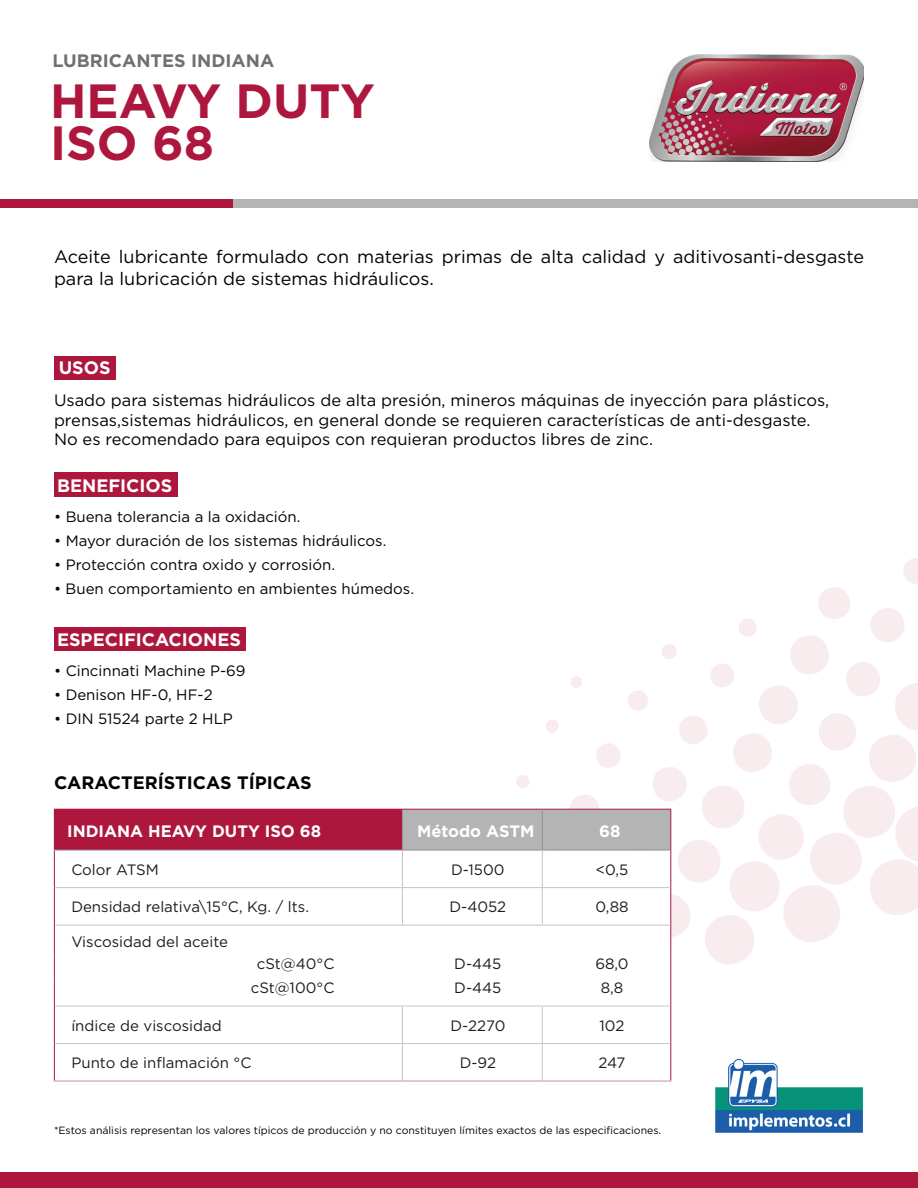
<style>
.page{position:relative;width:918px;height:1188px;background:#fff}
.page>*{position:absolute;margin:0;border:0;box-sizing:border-box;transform-origin:0 0}
.t1{font:700 48px/42px "Gotham";color:#ad173e}
.t2{font:18px/21.6px "Gotham";color:#020203}
.t3{font:700 18px "Gotham";color:#fff}
.t4{font:700 18px "Gotham";color:#020203}
.t5{font:700 18px "Gotham";color:#70706f}
.t6{font:16.5px/19.8px "Gotham";color:#020203}
.t7{font:700 16.5px "Gotham";color:#fff}
.t8{font:15px "Gotham";color:#020203}
.t9{font:15px "Gotham";color:#1d1d1b}
.t10{font:10.5px "Gotham";color:#020203}
</style>
<div class="page">
<svg style="left:432px;top:558px;width:486px;height:407px"></svg>
<div style="left:54px;top:809px;width:348px;height:41px;background:#ad173e"></div>
<div style="left:403px;top:810px;width:267px;height:40px;background:#b4b4b4"></div>
<svg style="left:55px;top:851px;width:615px;height:230px"></svg>
<hr style="left:54px;top:850px;width:1px;height:38px;background:#ad173e">
<hr style="left:670px;top:850px;width:1px;height:38px;background:#ad173e">
<hr style="left:402px;top:850px;width:1px;height:37px;background:#c9c5c7">
<hr style="left:542px;top:850px;width:1px;height:37px;background:#c9c5c7">
<hr style="left:54px;top:1006px;width:1px;height:38px;background:#ad173e">
<hr style="left:670px;top:1006px;width:1px;height:38px;background:#ad173e">
<hr style="left:402px;top:1006px;width:1px;height:37px;background:#c9c5c7">
<hr style="left:542px;top:1006px;width:1px;height:37px;background:#c9c5c7">
<hr style="left:402px;top:809px;width:140px;height:1px;background:#ad173e">
<hr style="left:542px;top:809px;width:129px;height:1px;background:#ad173e">
<hr style="left:670px;top:810px;width:1px;height:40px;background:#ad173e">
<hr style="left:402px;top:810px;width:1px;height:40px;background:#979295">
<hr style="left:54px;top:850px;width:349px;height:1px;background:#979295">
<hr style="left:542px;top:810px;width:1px;height:40px;background:#979295">
<hr style="left:403px;top:850px;width:139px;height:1px;background:#979295">
<hr style="left:542px;top:850px;width:128px;height:1px;background:#979295">
<hr style="left:55px;top:887px;width:347px;height:1px;background:#c9c5c7">
<hr style="left:402px;top:887px;width:140px;height:1px;background:#c9c5c7">
<hr style="left:402px;top:888px;width:1px;height:37px;background:#c9c5c7">
<hr style="left:542px;top:887px;width:128px;height:1px;background:#c9c5c7">
<hr style="left:542px;top:888px;width:1px;height:37px;background:#c9c5c7">
<hr style="left:54px;top:888px;width:1px;height:37px;background:#ad173e">
<hr style="left:670px;top:888px;width:1px;height:37px;background:#ad173e">
<hr style="left:55px;top:925px;width:347px;height:1px;background:#c9c5c7">
<hr style="left:402px;top:925px;width:140px;height:1px;background:#c9c5c7">
<hr style="left:542px;top:925px;width:128px;height:1px;background:#c9c5c7">
<hr style="left:54px;top:925px;width:1px;height:32px;background:#ad173e">
<hr style="left:670px;top:925px;width:1px;height:32px;background:#ad173e">
<svg style="left:54px;top:957px;width:1px;height:49px"></svg>
<svg style="left:670px;top:957px;width:1px;height:49px"></svg>
<hr style="left:55px;top:1006px;width:347px;height:1px;background:#c9c5c7">
<hr style="left:402px;top:1006px;width:140px;height:1px;background:#c9c5c7">
<hr style="left:542px;top:1006px;width:128px;height:1px;background:#c9c5c7">
<hr style="left:55px;top:1043px;width:347px;height:1px;background:#c9c5c7">
<hr style="left:402px;top:1043px;width:140px;height:1px;background:#c9c5c7">
<hr style="left:402px;top:1044px;width:1px;height:37px;background:#c9c5c7">
<hr style="left:542px;top:1043px;width:128px;height:1px;background:#c9c5c7">
<hr style="left:542px;top:1044px;width:1px;height:37px;background:#c9c5c7">
<hr style="left:54px;top:1044px;width:1px;height:37px;background:#ad173e">
<hr style="left:670px;top:1044px;width:1px;height:37px;background:#ad173e">
<hr style="left:54px;top:1081px;width:348px;height:1px;background:#d38f91">
<hr style="left:402px;top:1081px;width:140px;height:1px;background:#d38f91">
<hr style="left:542px;top:1081px;width:129px;height:1px;background:#d38f91">
<div style="left:0;top:199px;width:234px;height:8px;background:#ad173e"></div>
<div style="left:0;top:1173px;width:918px;height:15px;background:#ad173e"></div>
<div style="left:234px;top:199px;width:684px;height:8px;background:#b4b4b4"></div>
<img style="left:649px;top:54px;width:215px;height:108px">
<div style="left:54px;top:356px;width:61px;height:23px;background:#ad173e"></div>
<div style="left:54px;top:473px;width:123px;height:24px;background:#ad173e"></div>
<div style="left:54px;top:627px;width:192px;height:23px;background:#ad173e"></div>
<img style="left:715px;top:1058px;width:148px;height:75px">
<p class="t5" style="left:52px;top:50px;width:223px">LUBRICANTES INDIANA</p>
<p class="t1" style="left:50px;top:78px;width:326px">HEAVY DUTY<br>ISO 68</p>
<p class="t2" style="left:54px;top:246px;width:811px">Aceite lubricante formulado con materias primas de alta calidad y aditivosanti-desgaste para la lubricación de sistemas hidráulicos.</p>
<p class="t3" style="left:59px;top:357px;width:53px">USOS</p>
<p class="t6" style="left:54px;top:390px;width:777px">Usado para sistemas hidráulicos de alta presión, mineros máquinas de inyección para plásticos, prensas,sistemas hidráulicos, en general donde se requieren características de anti-desgaste.</p>
<p class="t6" style="left:54px;top:429px;width:601px">No es recomendado para equipos con requieran productos libres de zinc.</p>
<p class="t3" style="left:57px;top:475px;width:117px">BENEFICIOS</p>
<p class="t8" style="left:54px;top:507px;width:248px">• Buena tolerancia a la oxidación.</p>
<p class="t8" style="left:54px;top:531px;width:334px">• Mayor duración de los sistemas hidráulicos.</p>
<p class="t8" style="left:54px;top:555px;width:283px">• Protección contra oxido y corrosión.</p>
<p class="t8" style="left:54px;top:579px;width:362px">• Buen comportamiento en ambientes húmedos.</p>
<p class="t3" style="left:57px;top:629px;width:185px">ESPECIFICACIONES</p>
<p class="t8" style="left:54px;top:661px;width:193px">• Cincinnati Machine P-69</p>
<p class="t8" style="left:54px;top:685px;width:160px">• Denison HF-0, HF-2</p>
<p class="t8" style="left:54px;top:709px;width:180px">• DIN 51524 parte 2 HLP</p>
<p class="t4" style="left:54px;top:772px;width:259px">CARACTERÍSTICAS TÍPICAS</p>
<p class="t7" style="left:67px;top:822px;width:256px">INDIANA HEAVY DUTY ISO 68</p>
<p class="t7" style="left:417px;top:822px;width:119px">Método ASTM</p>
<p class="t7" style="left:599px;top:822px;width:23px">68</p>
<p class="t9" style="left:71px;top:860px;width:89px">Color ATSM</p>
<p class="t9" style="left:451px;top:860px;width:55px">D-1500</p>
<p class="t9" style="left:596px;top:860px;width:34px">&lt;0,5</p>
<p class="t9" style="left:71px;top:897px;width:239px">Densidad relativa\15°C, Kg. / lts.</p>
<p class="t9" style="left:450px;top:897px;width:58px">D-4052</p>
<p class="t9" style="left:596px;top:897px;width:34px">0,88</p>
<p class="t9" style="left:71px;top:932px;width:158px">Viscosidad del aceite</p>
<p class="t9" style="left:257px;top:954px;width:79px">cSt@40°C</p>
<p class="t9" style="left:454px;top:954px;width:49px">D-445</p>
<p class="t9" style="left:595px;top:954px;width:35px">68,0</p>
<p class="t9" style="left:251px;top:978px;width:85px">cSt@100°C</p>
<p class="t9" style="left:454px;top:978px;width:49px">D-445</p>
<p class="t9" style="left:601px;top:978px;width:24px">8,8</p>
<p class="t9" style="left:71px;top:1016px;width:152px">índice de viscosidad</p>
<p class="t9" style="left:450px;top:1016px;width:57px">D-2270</p>
<p class="t9" style="left:600px;top:1016px;width:26px">102</p>
<p class="t9" style="left:71px;top:1053px;width:182px">Punto de inflamación °C</p>
<p class="t9" style="left:460px;top:1053px;width:38px">D-92</p>
<p class="t9" style="left:599px;top:1053px;width:29px">247</p>
<p class="t10" style="left:54px;top:1124px;width:609px">*Estos análisis representan los valores típicos de producción y no constituyen límites exactos de las especificaciones.</p>
</div>
